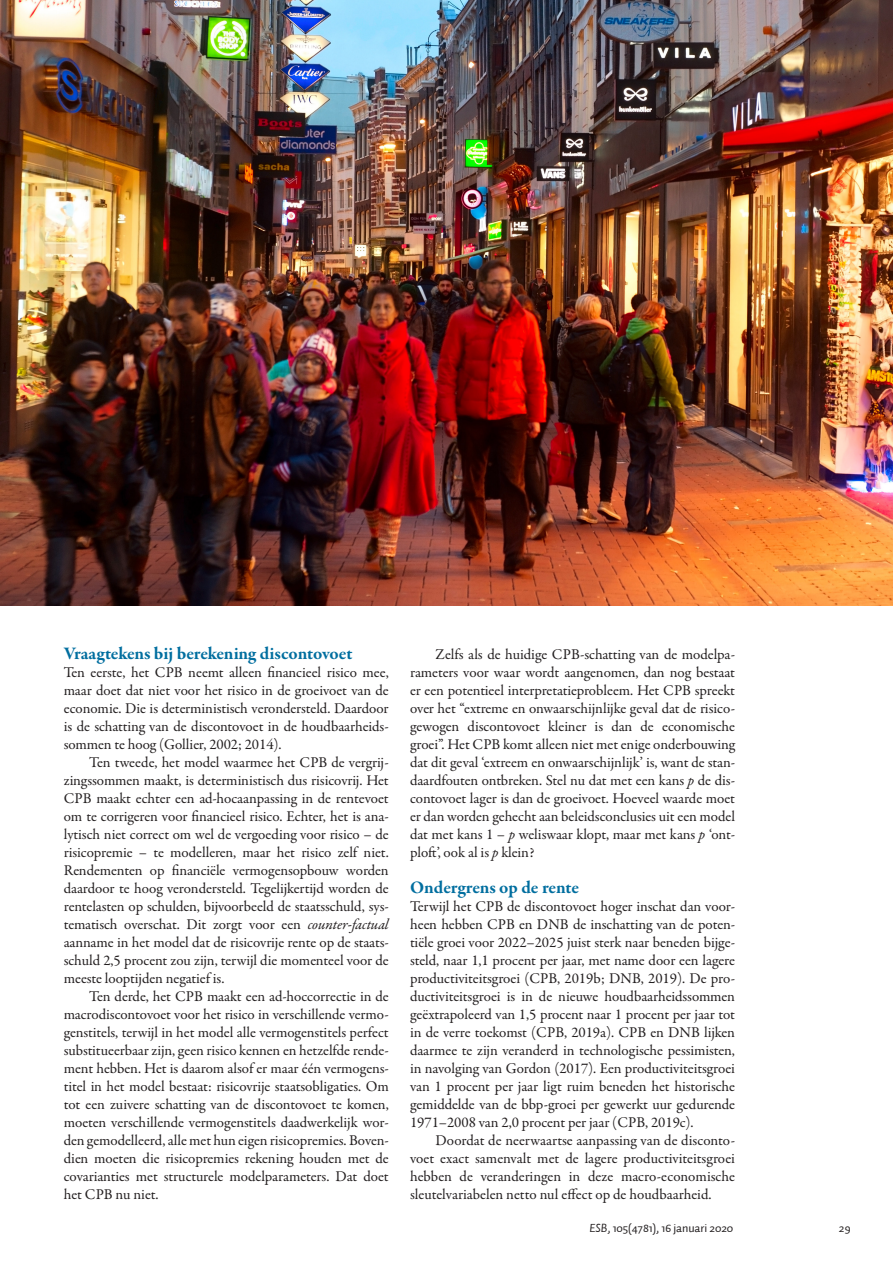
<style>
.page{position:relative;width:893px;height:1263px;background:#fff}
.page>*{position:absolute;margin:0;border:0;box-sizing:border-box;transform-origin:0 0}
.TUSSENKOP{font:700 18px "Garamond Premr Pro";letter-spacing:-.005em;color:#006e9f}
.PLAT_VervolgAlinea{font:15px/18px "Garamond Premr Pro";letter-spacing:-.005em;color:#231f20;text-align:justify}
.PLAT_EersteAlinea{font:15px/18px "Garamond Premr Pro";letter-spacing:-.005em;color:#231f20;text-align:justify}
.t1{font:12px "Auto 1";letter-spacing:-.005em;color:#231f20}
.s1{font-style:italic}
</style>
<div class="page">
<img style="left:0;top:0;width:893px;height:605px">
<p class="TUSSENKOP" style="left:64px;top:642px;width:290px">Vraagtekens bij berekening discontovoet</p>
<p class="PLAT_EersteAlinea" style="left:64px;top:664px;width:327px">Ten eerste, het CPB neemt alleen financieel risico mee, maar doet dat niet voor het risico in de groeivoet van de economie. Die is deterministisch verondersteld. Daardoor is de schatting van de discontovoet in de houdbaarheids&shy;sommen te hoog (Gollier, 2002; 2014).</p>
<p class="PLAT_VervolgAlinea" style="left:64px;top:754px;width:327px;text-indent:26px">Ten tweede, het model waarmee het CPB de vergrij&shy;zingssommen maakt, is deterministisch dus risicovrij. Het CPB maakt echter een ad-hocaanpassing in de rentevoet om te corrigeren voor financieel risico. Echter, het is ana&shy;lytisch niet correct om wel de vergoeding voor risico – de risicopremie – te modelleren, maar het risico zelf niet.<br>Rendementen op financiële vermogensopbouw worden daardoor te hoog verondersteld. Tegelijkertijd worden de rentelasten op schulden, bijvoorbeeld de staatsschuld, sys&shy;tematisch overschat. Dit zorgt voor een <span class="s1">counter-factual </span>aanname in het model dat de risicovrije rente op de staats&shy;schuld 2,5 procent zou zijn, terwijl die momenteel voor de meeste looptijden negatief is.</p>
<p class="PLAT_VervolgAlinea" style="left:64px;top:988px;width:326px;text-indent:26px">Ten derde, het CPB maakt een ad-hoccorrectie in de macrodiscontovoet voor het risico in verschillende vermo&shy;genstitels, terwijl in het model alle vermogenstitels perfect substitueerbaar zijn, geen risico kennen en hetzelfde rende&shy;ment hebben. Het is daarom alsof er maar één vermogens&shy;titel in het model bestaat: risicovrije staatsobligaties. Om tot een zuivere schatting van de discontovoet te komen, moeten verschillende vermogenstitels daadwerkelijk wor&shy;den gemodelleerd, alle met hun eigen risicopremies. Boven&shy;dien moeten die risicopremies rekening houden met de covarianties met structurele modelparameters. Dat doet het CPB nu niet.</p>
<p class="PLAT_VervolgAlinea" style="left:410px;top:646px;width:327px;text-indent:26px">Zelfs als de huidige CPB-schatting van de modelpa&shy;rameters voor waar wordt aangenomen, dan nog bestaat er een potentieel interpretatieprobleem. Het CPB spreekt over het “extreme en onwaarschijnlijke geval dat de risico&shy;gewogen discontovoet kleiner is dan de economische groei”. Het CPB komt alleen niet met enige onderbouwing dat dit geval ‘extreem en onwaarschijnlijk’ is, want de stan&shy;daardfouten ontbreken. Stel nu dat met een kans <span class="s1">p</span> de dis&shy;contovoet lager is dan de groeivoet. Hoeveel waarde moet er dan worden gehecht aan beleidsconclusies uit een model dat met kans 1 – <span class="s1">p</span> weliswaar klopt, maar met kans <span class="s1">p</span> ‘ont&shy;ploft’, ook al is <span class="s1">p</span> klein?</p>
<p class="TUSSENKOP" style="left:410px;top:876px;width:170px">Ondergrens op de rente</p>
<p class="PLAT_EersteAlinea" style="left:410px;top:898px;width:327px">Terwijl het CPB de discontovoet hoger inschat dan voor&shy;heen hebben CPB en DNB de inschatting van de poten&shy;tiële groei voor 2022–2025 juist sterk naar beneden bijge&shy;steld, naar 1,1 procent per jaar, met name door een lagere productiviteitsgroei (CPB, 2019b; DNB, 2019). De pro&shy;ductiviteitsgroei is in de nieuwe houdbaarheidssommen geëxtrapoleerd van 1,5 procent naar 1 procent per jaar tot in de verre toekomst (CPB, 2019a). CPB en DNB lijken daarmee te zijn veranderd in technologische pessimisten, in navolging van Gordon (2017). Een productiviteitsgroei van 1 procent per jaar ligt ruim beneden het historische gemiddelde van de bbp-groei per gewerkt uur gedurende 1971–2008 van 2,0 procent per jaar (CPB, 2019c).</p>
<p class="PLAT_VervolgAlinea" style="left:410px;top:1132px;width:327px;text-indent:26px">Doordat de neerwaartse aanpassing van de disconto&shy;voet exact samenvalt met de lagere productiviteitsgroei hebben de veranderingen in deze macro-economische sleutelvariabelen netto nul effect op de houdbaarheid.</p>
<p class="t1" style="left:589px;top:1221px;width:145px"><span class="s1">ESB</span>, 105(4781), 16 januari 2020</p>
<p class="t1" style="left:839px;top:1221px;width:13px">29</p>
</div>
